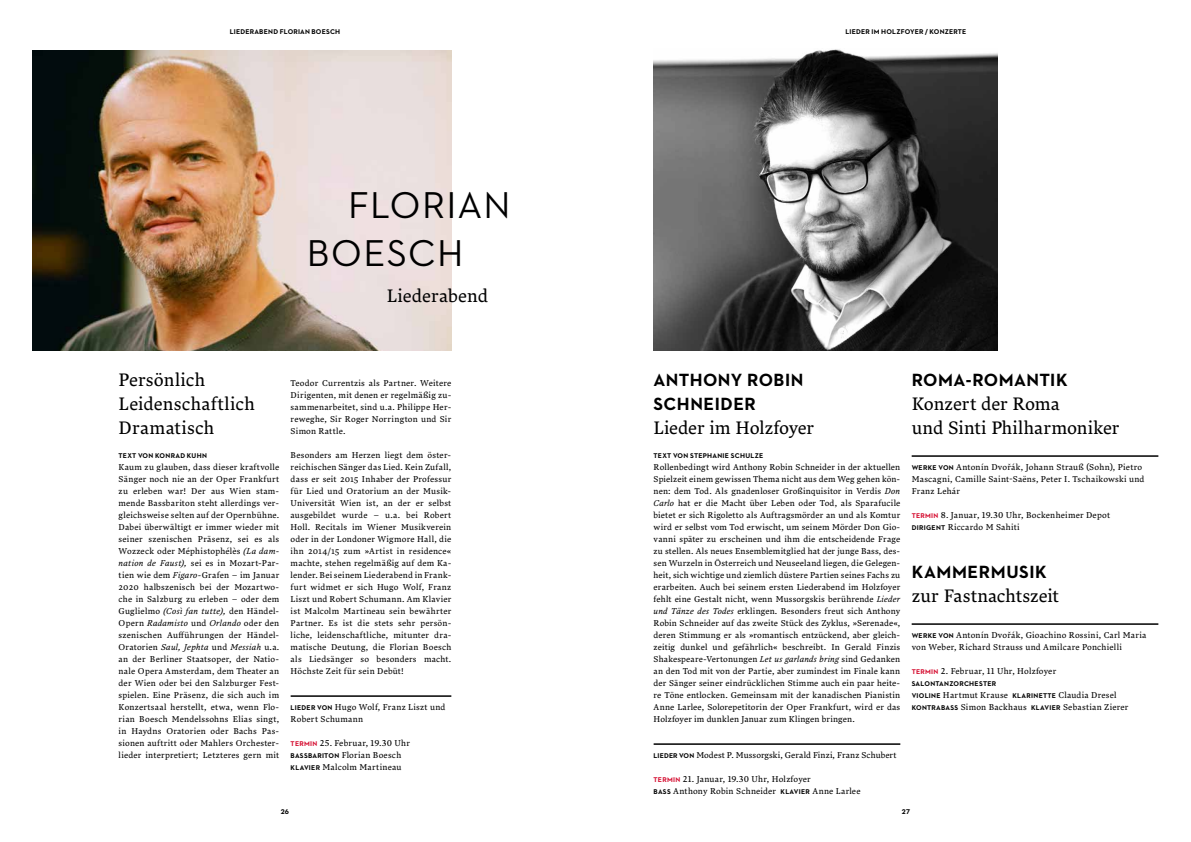
<style>
.page{position:relative;width:1191px;height:842px;background:#fff}
.page>*{position:absolute;margin:0;border:0;box-sizing:border-box;transform-origin:0 0}
.t1{font:38px/48px "Neutraface 2 Text";letter-spacing:.035em;color:#000}
.t2{font:18px/24px "Lava Std";letter-spacing:.005em;color:#000}
.t3{font:700 18px/24px "Neutraface 2 Text";letter-spacing:.03em;color:#000}
.t4{font:8.5px/12px "Lava Std";letter-spacing:.025em;color:#000}
.t5{font:8.5px "Lava Std";letter-spacing:.005em;color:#000}
.t6{font:700 7px "Neutraface 2 Text";letter-spacing:.03em;color:#000}
.s1{font-style:italic}
.s2{font-family:"Neutraface 2 Text";font-weight:700;font-size:7px}
.s3{font-family:"Neutraface 2 Text";font-weight:700;font-size:7px;color:#d50c2f}
</style>
<div class="page">
<img style="left:33px;top:50px;width:418px;height:300px">
<hr style="left:653px;top:743px;width:247px;height:2px;background:#000">
<hr style="left:291px;top:695px;width:160px;height:2px;background:#000">
<hr style="left:911px;top:455px;width:247px;height:2px;background:#000">
<hr style="left:911px;top:623px;width:247px;height:2px;background:#000">
<img style="left:653px;top:49px;width:344px;height:301px">
<p class="t6" style="left:230px;top:27px;width:112px">LIEDERABEND FLORIAN BOESCH</p>
<p class="t6" style="left:845px;top:27px;width:122px">LIEDER IM HOLZFOYER / KONZERTE</p>
<h1 class="t1" style="left:307px;top:181px;width:205px;text-indent:41px">FLORIAN<br>BOESCH</h1>
<h2 class="t2" style="left:387px;top:283px;width:103px">Liederabend</h2>
<h2 class="t2" style="left:119px;top:367px;width:138px">Persönlich<br>Leidenschaftlich<br>Dramatisch</h2>
<p class="t6" style="left:119px;top:451px;width:90px">TEXT VON KONRAD KUHN</p>
<p class="t4" style="left:119px;top:461px;width:162px;text-align:justify">Kaum zu glauben, dass dieser kraftvolle Sänger noch nie an der Oper Frankfurt zu erleben war! Der aus Wien stam&shy;mende Bassbariton steht allerdings ver&shy;gleichsweise selten auf der Opernbühne.<br>Dabei überwältigt er immer wieder mit seiner szenischen Präsenz, sei es als Wozzeck oder Méphistophélès <span class="s1">(La dam&shy;nation de Faust),</span> sei es in Mozart-Par&shy;tien wie dem <span class="s1">Figaro-</span>Grafen – im Januar 2020 halbszenisch bei der Mozartwo&shy;che in Salzburg zu erleben – oder dem Guglielmo <span class="s1">(Così fan tutte),</span> den Händel-Opern <span class="s1">Radamisto</span> und <span class="s1">Orlando</span> oder den szenischen Aufführungen der Händel-Oratorien <span class="s1">Saul, Jephta</span> und <span class="s1">Messiah</span> u.a. an der Berliner Staatsoper, der Natio&shy;nale Opera Amsterdam, dem Theater an der Wien oder bei den Salzburger Fest&shy;spielen. Eine Präsenz, die sich auch im Konzertsaal herstellt, etwa, wenn Flo&shy;rian Boesch Mendelssohns Elias singt, in Haydns Oratorien oder Bachs Pas&shy;sionen auftritt oder Mahlers Orchester&shy;lieder interpretiert; Letzteres gern mit</p>
<p class="t4" style="left:291px;top:377px;width:162px;text-align:justify">Teodor Currentzis als Partner. Weitere Dirigenten, mit denen er regelmäßig zu&shy;sammenarbeitet, sind u.a. Philippe Her&shy;reweghe, Sir Roger Norrington und Sir Simon Rattle.</p>
<p class="t4" style="left:291px;top:449px;width:162px;text-align:justify">Besonders am Herzen liegt dem öster&shy;reichischen Sänger das Lied. Kein Zufall, dass er seit 2015 Inhaber der Professur für Lied und Oratorium an der Musik-Universität Wien ist, an der er selbst ausgebildet wurde – u.a. bei Robert Holl. Recitals im Wiener Musikverein oder in der Londoner Wigmore Hall, die ihn 2014/15 zum »Artist in residence« machte, stehen regelmäßig auf dem Ka&shy;lender. Bei seinem Liederabend in Frank&shy;furt widmet er sich Hugo Wolf, Franz Liszt und Robert Schumann. Am Klavier ist Malcolm Martineau sein bewährter Partner. Es ist die stets sehr persön&shy;liche, leidenschaftliche, mitunter dra&shy;matische Deutung, die Florian Boesch als Liedsänger so besonders macht.<br>Höchste Zeit für sein Debüt!</p>
<p class="t4" style="left:291px;top:701px;width:156px"><span class="s2">LIEDER VON</span> Hugo Wolf, Franz Liszt und<br>Robert Schumann</p>
<p class="t4" style="left:291px;top:737px;width:121px"><span class="s3">TERMIN</span> 25. Februar, 19.30 Uhr<br><span class="s2">BASSBARITON</span> Florian Boesch<br><span class="s2">KLAVIER</span> Malcolm Martineau</p>
<h2 class="t3" style="left:653px;top:368px;width:151px">ANTHONY ROBIN<br>SCHNEIDER</h2>
<h2 class="t2" style="left:653px;top:415px;width:162px">Lieder im Holzfoyer</h2>
<p class="t6" style="left:653px;top:451px;width:111px">TEXT VON STEPHANIE SCHULZE</p>
<p class="t4" style="left:653px;top:461px;width:248px;text-align:justify">Rollenbedingt wird Anthony Robin Schneider in der aktuellen Spielzeit einem gewissen Thema nicht aus dem Weg gehen kön&shy;nen: dem Tod. Als gnadenloser Großinquisitor in Verdis <span class="s1">Don Carlo</span> hat er die Macht über Leben oder Tod, als Sparafucile bietet er sich Rigoletto als Auftragsmörder an und als Komtur wird er selbst vom Tod erwischt, um seinem Mörder Don Gio&shy;vanni später zu erscheinen und ihm die entscheidende Frage zu stellen. Als neues Ensemblemitglied hat der junge Bass, des&shy;sen Wurzeln in Österreich und Neuseeland liegen, die Gelegen&shy;heit, sich wichtige und ziemlich düstere Partien seines Fachs zu erarbeiten. Auch bei seinem ersten Liederabend im Holzfoyer fehlt eine Gestalt nicht, wenn Mussorgskis berührende <span class="s1">Lieder und Tänze des Todes</span> erklingen. Besonders freut sich Anthony Robin Schneider auf das zweite Stück des Zyklus, »Serenade«, deren Stimmung er als »romantisch entzückend, aber gleich&shy;zeitig dunkel und gefährlich« beschreibt. In Gerald Finzis Shakespeare-Vertonungen <span class="s1">Let us garlands bring</span> sind Gedanken an den Tod mit von der Partie, aber zumindest im Finale kann der Sänger seiner eindrücklichen Stimme auch ein paar heite&shy;re Töne entlocken. Gemeinsam mit der kanadischen Pianistin Anne Larlee, Solorepetitorin der Oper Frankfurt, wird er das Holzfoyer im dunklen Januar zum Klingen bringen.</p>
<p class="t5" style="left:653px;top:750px;width:244px"><span class="s2">LIEDER VON</span> Modest P. Mussorgski, Gerald Finzi, Franz Schubert</p>
<p class="t4" style="left:653px;top:773px;width:208px"><span class="s3">TERMIN</span> 21. Januar, 19.30 Uhr, Holzfoyer<br><span class="s2">BASS</span> Anthony Robin Schneider <span class="s2">KLAVIER</span> Anne Larlee</p>
<h2 class="t3" style="left:911px;top:368px;width:157px">ROMA-ROMANTIK</h2>
<h2 class="t2" style="left:911px;top:391px;width:209px">Konzert der Roma<br>und Sinti Philharmoniker</h2>
<p class="t4" style="left:911px;top:461px;width:234px"><span class="s2">WERKE VON</span> Antonín Dvořák, Johann Strauß (Sohn), Pietro<br>Mascagni, Camille Saint-Saëns, Peter I. Tschaikowski und<br>Franz Lehár</p>
<p class="t4" style="left:911px;top:509px;width:200px"><span class="s3">TERMIN</span> 8. Januar, 19.30 Uhr, Bockenheimer Depot<br><span class="s2">DIRIGENT</span> Riccardo M Sahiti</p>
<h2 class="t3" style="left:911px;top:560px;width:137px">KAMMERMUSIK</h2>
<h2 class="t2" style="left:911px;top:583px;width:149px">zur Fastnachtszeit</h2>
<p class="t4" style="left:911px;top:629px;width:236px"><span class="s2">WERKE VON</span> Antonín Dvořák, Gioachino Rossini, Carl Maria von Weber, Richard Strauss und Amilcare Ponchielli</p>
<p class="t4" style="left:911px;top:665px;width:146px"><span class="s3">TERMIN</span> 2. Februar, 11 Uhr, Holzfoyer</p>
<p class="t6" style="left:911px;top:679px;width:86px">SALONTANZORCHESTER</p>
<p class="t4" style="left:911px;top:689px;width:218px"><span class="s2">VIOLINE</span> Hartmut Krause <span class="s2">KLARINETTE</span> Claudia Dresel<br><span class="s2">KONTRABASS</span> Simon Backhaus <span class="s2">KLAVIER</span> Sebastian Zierer</p>
<p class="t6" style="left:281px;top:807px;width:10px">26</p>
<p class="t6" style="left:902px;top:807px;width:10px">27</p>
</div>
